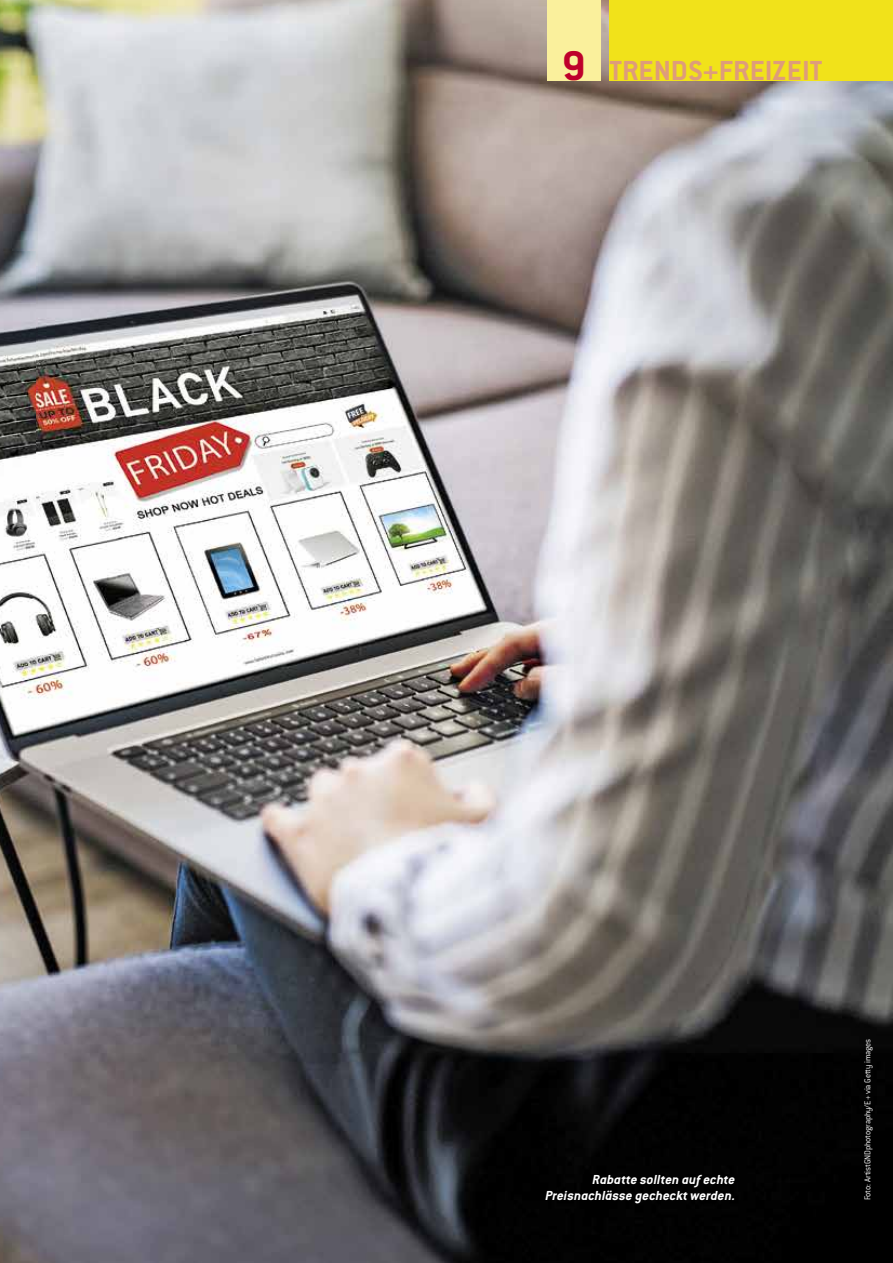
<style>
.page{position:relative;width:893px;height:1263px;background:#fff}
.page>*{position:absolute;margin:0;border:0;box-sizing:border-box;transform-origin:0 0}
.t1{font:700 30.3px "Conduit ITC Pro";color:#de9c7b;scale:1.04 1}
.t2{font:italic 700 14.4px/16.6px "Conduit ITC Pro";color:#fff;text-align:right;scale:1.04 1}
.t3{font:300 9.45px "Conduit ITC Pro";letter-spacing:-.015em;color:#fff;scale:.96 1}
.s1{font-size:45.45px;color:#be002b}
</style>
<div class="page">
<img style="left:0;top:0;width:893px;height:1263px">
<div style="left:609px;top:0;width:284px;height:80px;background:#f1e21a"></div>
<div style="left:547px;top:0;width:53px;height:80px;background:#faf09c"></div>
<img style="left:0;top:252px;width:36px;height:300px">
<h1 class="t1" style="left:562px;top:53px;width:252px"><span class="s1">9</span> TRENDS+FREIZEIT</h1>
<p class="t2" style="left:545px;top:1171px;width:184px">Rabatte sollten auf echte<br>Preisnachlässe gecheckt werden.</p>
<p class="t3" style="left:862px;top:1200px;width:170px;rotate:-90deg">Foto: ArtistGNDphotography/E+ via Getty images</p>
</div>
